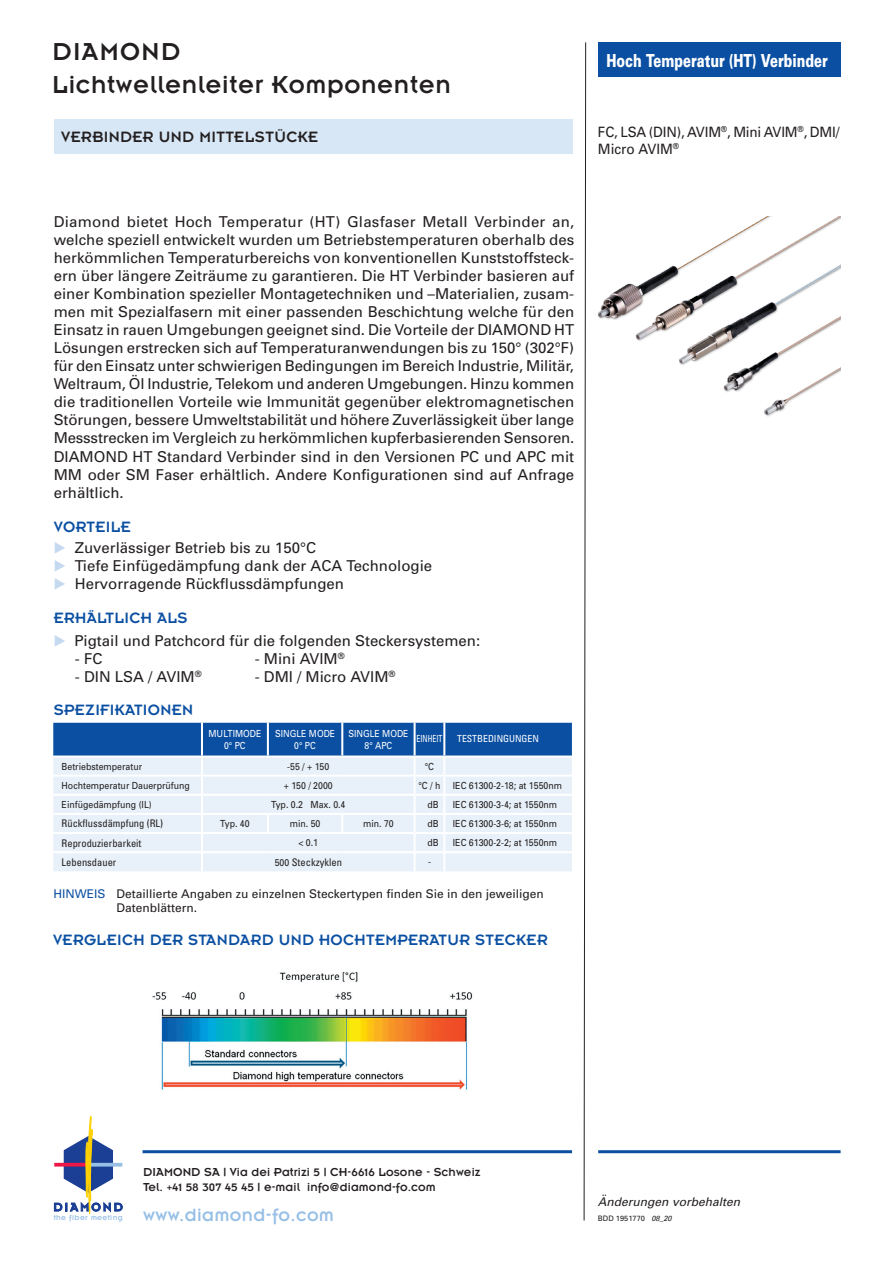
<style>
.page{position:relative;width:893px;height:1263px;background:#fff}
.page>*{position:absolute;margin:0;border:0;box-sizing:border-box;transform-origin:0 0}
.t1{font:27px/33px "Insignia";letter-spacing:.025em;color:#231f20}
.t2{font:19.5px "Insignia";letter-spacing:.02em;color:#97bfe6}
.t3{font:900 18px "Univers";color:#fff;scale:.72 1}
.t4{font:16.5px "Insignia";letter-spacing:.02em;color:#0a4fa2}
.t5{font:16.5px "Insignia";letter-spacing:.025em;color:#231f20}
.t6{font:15px/18px "Univers";color:#231f20;text-align:justify}
.t7{font:14.25px/17.2px "Univers";letter-spacing:-.015em;color:#231f20;scale:.95 1}
.t8{font:12.75px/15.9px "Insignia";letter-spacing:.01em;color:#231f20}
.t9{font:12px/14.4px "Univers";color:#231f20}
.t10{font:italic 12px "Univers";color:#231f20}
.t11{font:condensed 10.5px "Univers";color:#231f20}
.t12{font:9.75px "Univers";color:#231f20;scale:.9 1}
.t13{font:9.75px/12px "Univers";color:#fff;text-align:center;scale:.88 1}
.t14{font:condensed 9.75px "Univers";color:#fff}
.t15{font:condensed 9.75px "Univers";color:#fff;scale:.8 1}
.t16{font:8.1px "Insignia A";letter-spacing:.035em;color:#97bfe6}
.t17{font:7.5px "Univers";color:#231f20}
.s1{font-stretch:normal;font-size:9.75px}
.s2{color:#0a4fa2}
.s3{font-size:12px}
.s4{font-size:9px}
.s5{font-style:italic}
</style>
<div class="page">
<svg style="left:583px;top:42px;width:3px;height:1179px"></svg>
<div style="left:54px;top:119px;width:518px;height:34px;background:#d8e7f5"></div>
<div style="left:598px;top:42px;width:242px;height:34px;background:#0a4fa2"></div>
<hr style="left:143px;top:1150px;width:429px;height:3px;background:#0a4fa2">
<hr style="left:598px;top:1150px;width:243px;height:3px;background:#0a4fa2">
<svg style="left:54px;top:1116px;width:69px;height:98px"></svg>
<svg style="left:55px;top:724px;width:517px;height:147px;background:#bbd0e7"></svg>
<div style="left:52px;top:721px;width:524px;height:160px;border:2px solid #fff"></div>
<img style="left:598px;top:216px;width:242px;height:201px">
<img style="left:152px;top:972px;width:321px;height:118px">
<h1 class="t1" style="left:52px;top:35px;width:400px">DIAMOND<br>Lichtwellenleiter Komponenten</h1>
<p class="t5" style="left:61px;top:128px;width:259px">VERBINDER UND MITTELSTÜCKE</p>
<p class="t3" style="left:606px;top:49px;width:309px">Hoch Temperatur (HT) Verbinder</p>
<p class="t7" style="left:598px;top:123px;width:256px">FC, LSA (DIN), AVIM<sup>®</sup>, Mini AVIM<sup>®</sup>, DMI/<br>Micro AVIM<sup>®</sup></p>
<p class="t6" style="left:54px;top:213px;width:522px">Diamond bietet Hoch Temperatur (HT) Glasfaser Metall Verbinder an, welche speziell entwickelt wurden um Betriebstemperaturen oberhalb des herkömmlichen Temperaturbereichs von konventionellen Kunststoffsteck&shy;ern über längere Zeiträume zu garantieren. Die HT Verbinder basieren auf einer Kombination spezieller Montagetechniken und –Materialien, zusam&shy;men mit Spezialfasern mit einer passenden Beschichtung welche für den Einsatz in rauen Umgebungen geeignet sind. Die Vorteile der DIAMOND HT Lösungen erstrecken sich auf Temperaturanwendungen bis zu 150° (302°F) für den Einsatz unter schwierigen Bedingungen im Bereich Industrie, Militär, Weltraum, Öl Industrie, Telekom und anderen Umgebungen. Hinzu kommen die traditionellen Vorteile wie Immunität gegenüber elektromagnetischen Störungen, bessere Umweltstabilität und höhere Zuverlässigkeit über lange Messstrecken im Vergleich zu herkömmlichen kupferbasierenden Sensoren.<br>DIAMOND HT Standard Verbinder sind in den Versionen PC und APC mit MM oder SM Faser erhältlich. Andere Konfigurationen sind auf Anfrage erhältlich.</p>
<p class="t4" style="left:54px;top:518px;width:79px">VORTEILE</p>
<p class="t6" style="left:70px;top:538px;width:247px">➢ Zuverlässiger Betrieb bis zu 150°C</p>
<p class="t6" style="left:70px;top:556px;width:364px">➢ Tiefe Einfügedämpfung dank der ACA Technologie</p>
<p class="t6" style="left:70px;top:574px;width:275px">➢ Hervorragende Rückflussdämpfungen</p>
<p class="t4" style="left:54px;top:609px;width:136px">ERHÄLTLICH ALS</p>
<p class="t6" style="left:70px;top:631px;width:412px">➢Pigtail und Patchcord für die folgenden Steckersystemen:</p>
<p class="t6" style="left:75px;top:649px;width:29px">- FC</p>
<p class="t6" style="left:255px;top:649px;width:92px">- Mini AVIM<sup>®</sup></p>
<p class="t6" style="left:75px;top:667px;width:128px">- DIN LSA / AVIM<sup>®</sup></p>
<p class="t6" style="left:255px;top:667px;width:142px">- DMI / Micro AVIM<sup>®</sup></p>
<p class="t4" style="left:54px;top:702px;width:141px">SPEZIFIKATIONEN</p>
<p class="t13" style="left:209px;top:727px;width:61px">MULTIMODE<br>0° PC</p>
<p class="t13" style="left:275px;top:727px;width:70px">SINGLE MODE<br>0° PC</p>
<p class="t13" style="left:348px;top:727px;width:70px">SINGLE MODE<br>8° APC</p>
<p class="t15" style="left:416px;top:732px;width:34px">EINHEIT</p>
<p class="t14" style="left:457px;top:732px;width:83px">TESTBEDINGUNGEN</p>
<p class="t12" style="left:62px;top:760px;width:91px">Betriebstemperatur</p>
<p class="t12" style="left:287px;top:760px;width:48px">-55 / + 150</p>
<p class="t12" style="left:425px;top:760px;width:12px">°C</p>
<p class="t12" style="left:62px;top:779px;width:144px">Hochtemperatur Dauerprüfung</p>
<p class="t12" style="left:284px;top:779px;width:56px">+ 150 / 2000</p>
<p class="t12" style="left:418px;top:779px;width:26px">°C / h</p>
<p class="t12" style="left:453px;top:779px;width:123px">IEC 61300-2-18; at 1550nm</p>
<p class="t12" style="left:62px;top:798px;width:102px">Einfügedämpfung (IL)</p>
<p class="t12" style="left:271px;top:798px;width:84px">Typ. 0.2 Max. 0.4</p>
<p class="t12" style="left:427px;top:798px;width:14px">dB</p>
<p class="t12" style="left:453px;top:798px;width:117px">IEC 61300-3-4; at 1550nm</p>
<p class="t11" style="left:62px;top:817px;width:103px">Rückflussdämpfung (RL)</p>
<p class="t12" style="left:220px;top:817px;width:34px">Typ. 40</p>
<p class="t12" style="left:290px;top:817px;width:36px">min. 50</p>
<p class="t12" style="left:363px;top:817px;width:36px">min. 70</p>
<p class="t12" style="left:427px;top:817px;width:14px">dB</p>
<p class="t12" style="left:453px;top:817px;width:117px">IEC 61300-3-6; at 1550nm</p>
<p class="t11" style="left:62px;top:836px;width:81px">Reproduzierbarkeit</p>
<p class="t12" style="left:298px;top:836px;width:23px">&lt; 0.1</p>
<p class="t12" style="left:427px;top:836px;width:14px">dB</p>
<p class="t12" style="left:453px;top:836px;width:117px">IEC 61300-2-2; at 1550nm</p>
<p class="t11" style="left:62px;top:855px;width:56px">Lebensdauer</p>
<p class="t11" style="left:275px;top:855px;width:69px"><span class="s1">500</span> Steckzyklen</p>
<p class="t12" style="left:428px;top:856px;width:5px">-</p>
<p class="t9" style="left:116px;top:886px;width:429px;text-indent:-63px"><span class="s2">HINWEIS</span> Detaillierte Angaben zu einzelnen Steckertypen finden Sie in den jeweiligen<br>Datenblättern.</p>
<p class="t4" style="left:53px;top:931px;width:496px">VERGLEICH DER STANDARD UND HOCHTEMPERATUR STECKER</p>
<p class="t16" style="left:54px;top:1213px;width:70px">the fiber meeting</p>
<p class="t8" style="left:143px;top:1163px;width:339px">DIAMOND SA | Via dei Patrizi <span class="s3">5</span> | CH-<span class="s3">6616</span> Losone - Schweiz<br>Tel. <span class="s4">+</span><span class="s3">41 58 307 45 45</span> | e-mail info@diamond-fo.com</p>
<h2 class="t2" style="left:143px;top:1205px;width:192px">www.diamond-fo.com</h2>
<p class="t10" style="left:598px;top:1194px;width:144px">Änderungen vorbehalten</p>
<p class="t17" style="left:598px;top:1213px;width:75px">BDD 1951770 <span class="s5">08_20</span></p>
</div>
